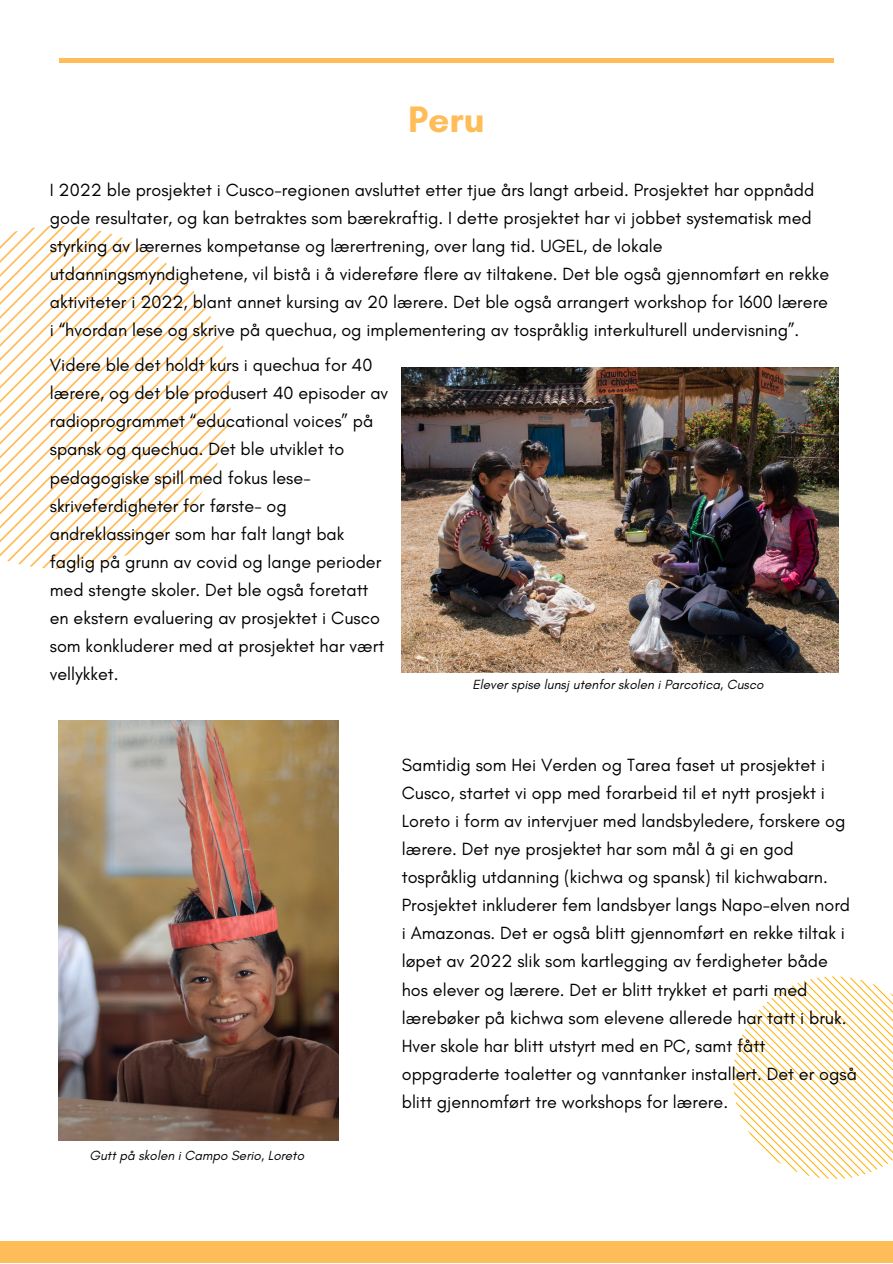
<style>
.page{position:relative;width:893px;height:1264px;background:#fff}
.page>*{position:absolute;margin:0;border:0;box-sizing:border-box;transform-origin:0 0}
.t1{font:700 37.5px "Glacial Indifference";color:#ffbd59}
.t2{font:18px/28px "Glacial Indifference";color:#000}
.t3{font:italic 13.5px "Glacial Indifference";color:#000}
</style>
<div class="page">
<svg style="left:733px;top:976px;width:159px;height:202px"></svg>
<hr style="left:59px;top:58px;width:774px;height:4px;background:#ffbd59">
<div style="left:0;top:1241px;width:892px;height:21px;background:#ffbd59"></div>
<svg style="left:0;top:226px;width:231px;height:343px"></svg>
<img style="left:402px;top:367px;width:436px;height:305px">
<img style="left:59px;top:720px;width:280px;height:419px">
<h1 class="t1" style="left:408px;top:97px;width:78px">Peru</h1>
<p class="t2" style="left:50px;top:175px;width:780px">I 2022 ble prosjektet i Cusco-regionen avsluttet etter tjue års langt arbeid. Prosjektet har oppnådd gode resultater, og kan betraktes som bærekraftig. I dette prosjektet har vi jobbet systematisk med styrking av lærernes kompetanse og lærertrening, over lang tid. UGEL, de lokale utdanningsmyndighetene, vil bistå i å videreføre flere av tiltakene. Det ble også gjennomført en rekke aktiviteter i 2022, blant annet kursing av 20 lærere. Det ble også arrangert workshop for 1600 lærere i “hvordan lese og skrive på quechua, og implementering av tospråklig interkulturell undervisning”.</p>
<p class="t2" style="left:50px;top:351px;width:340px">Videre ble det holdt kurs i quechua for 40 lærere, og det ble produsert 40 episoder av radioprogrammet “educational voices” på spansk og quechua. Det ble utviklet to pedagogiske spill med fokus lese&shy;skriveferdigheter for første- og andreklassinger som har falt langt bak faglig på grunn av covid og lange perioder med stengte skoler. Det ble også foretatt en ekstern evaluering av prosjektet i Cusco som konkluderer med at prosjektet har vært vellykket.</p>
<p class="t3" style="left:472px;top:676px;width:292px">Elever spise lunsj utenfor skolen i Parcotica, Cusco</p>
<p class="t3" style="left:89px;top:1146px;width:216px">Gutt på skolen i Campo Serio, Loreto</p>
<p class="t2" style="left:402px;top:750px;width:456px">Samtidig som Hei Verden og Tarea faset ut prosjektet i Cusco, startet vi opp med forarbeid til et nytt prosjekt i Loreto i form av intervjuer med landsbyledere, forskere og lærere. Det nye prosjektet har som mål å gi en god tospråklig utdanning (kichwa og spansk) til kichwabarn.<br>Prosjektet inkluderer fem landsbyer langs Napo-elven nord i Amazonas. Det er også blitt gjennomført en rekke tiltak i løpet av 2022 slik som kartlegging av ferdigheter både hos elever og lærere. Det er blitt trykket et parti med lærebøker på kichwa som elevene allerede har tatt i bruk.<br>Hver skole har blitt utstyrt med en PC, samt fått oppgraderte toaletter og vanntanker installert. Det er også blitt gjennomført tre workshops for lærere.</p>
</div>
